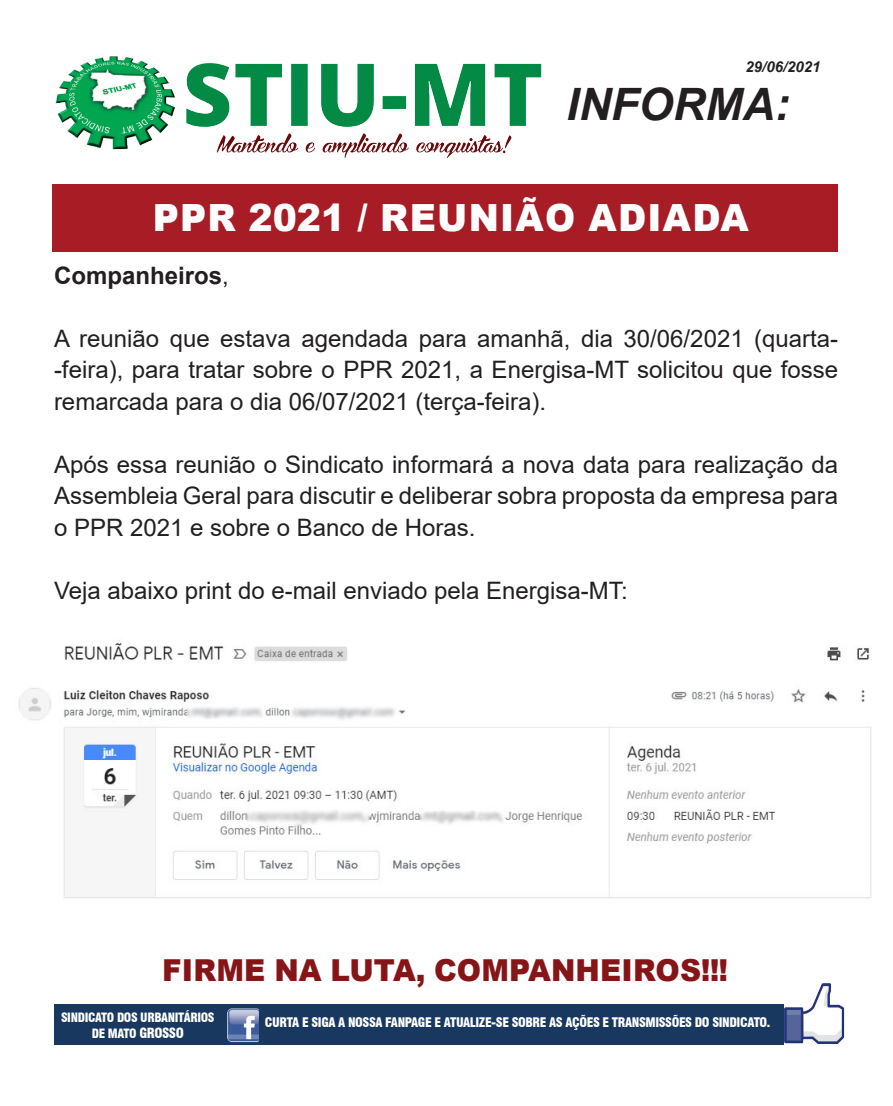
<style>
.page{position:relative;width:893px;height:1106px;background:#fff}
.page>*{position:absolute;margin:0;border:0;box-sizing:border-box;transform-origin:0 0}
.t1{font:italic 700 44.7px "Arial";color:#231f20}
.t2{font:900 37.5px "Arial";letter-spacing:.035em;color:#fff}
.t3{font:900 30.3px "Arial";letter-spacing:.005em;color:#861518}
.t4{font:24px/31.5px "Arial";color:#231f20;text-align:justify}
.t5{font:700 24px "Arial";color:#231f20}
.t6{font:italic 700 15px "Arial";color:#231f20}
.t7{font:900 condensed 12.9px "Swiss 721 BT";letter-spacing:-.03em;color:#fff}
.t8{font:900 condensed 12.6px/16.5px "Swiss 721 BT";letter-spacing:-.03em;color:#fff;text-align:center}
.s1{font-weight:400}
.s2{font-size:13.65px}
</style>
<div class="page">
<div style="left:52px;top:184px;width:786px;height:67px;background:#a71c25"></div>
<img style="left:784px;top:983px;width:61px;height:60px">
<div style="left:55px;top:1004px;width:729px;height:41px;background:#18385f"></div>
<img style="left:227px;top:1008px;width:32px;height:34px">
<img style="left:55px;top:56px;width:487px;height:102px">
<img style="left:18px;top:643px;width:853px;height:256px">
<p class="t6" style="left:746px;top:56px;width:77px">29/06/2021</p>
<p class="t1" style="left:567px;top:74px;width:225px">INFORMA:</p>
<p class="t2" style="left:153px;top:190px;width:597px">PPR 2021 / REUNIÃO ADIADA</p>
<p class="t5" style="left:54px;top:258px;width:176px">Companheiros<span class="s1">,</span></p>
<p class="t4" style="left:54px;top:322px;width:786px">A reunião que estava agendada para amanhã, dia 30/06/2021 (quarta--feira), para tratar sobre o PPR 2021, a Energisa-MT solicitou que fosse remarcada para o dia 06/07/2021 (terça-feira).</p>
<p class="t4" style="left:54px;top:448px;width:786px">Após essa reunião o Sindicato informará a nova data para realização da Assembleia Geral para discutir e deliberar sobra proposta da empresa para o PPR 2021 e sobre o Banco de Horas.</p>
<p class="t4" style="left:54px;top:574px;width:575px">Veja abaixo print do e-mail enviado pela Energisa-MT:</p>
<p class="t3" style="left:162px;top:948px;width:568px">FIRME NA LUTA, COMPANHEIROS!!!</p>
<p class="t8" style="left:61px;top:1009px;width:155px">SINDICATO DOS URBANITÁRIOS<br>DE MATO <span class="s2">GROSSO</span></p>
<p class="t7" style="left:265px;top:1014px;width:507px">CURTA E SIGA A NOSSA FANPAGE E ATUALIZE-SE SOBRE AS AÇÕES E TRANSMISSÕES DO SINDICATO.</p>
</div>
